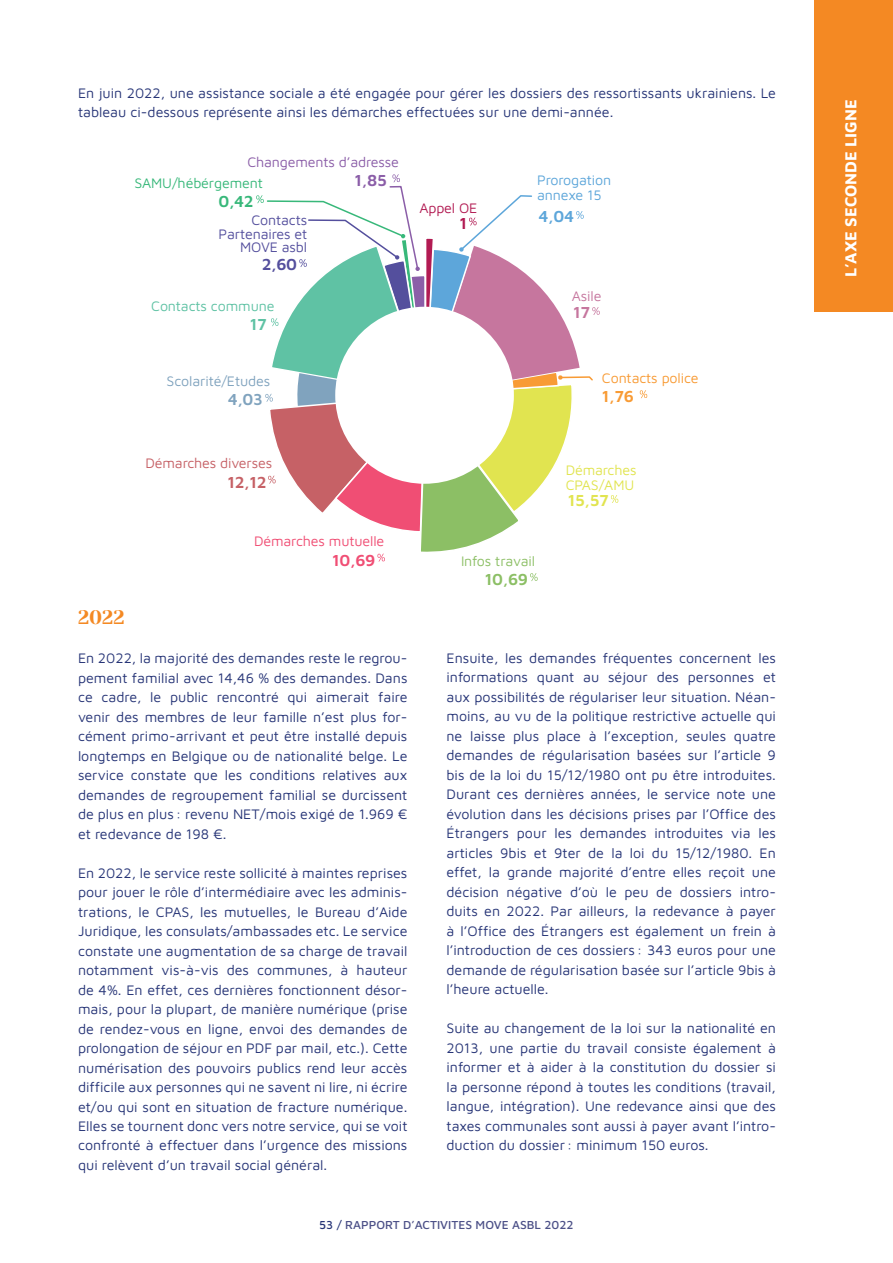
<style>
.page{position:relative;width:893px;height:1263px;background:#fff}
.page>*{position:absolute;margin:0;border:0;box-sizing:border-box;transform-origin:0 0}
.t1{font:19.5px "Yeseva One";color:#f48923}
.t2{font:700 16.5px "Maven Pro";color:#fff}
.t3{font:600 16.5px "Maven Pro";color:#8cbf65}
.t4{font:600 16.5px "Maven Pro";color:#e1e450}
.t5{font:600 16.5px "Maven Pro";color:#f04e74}
.t6{font:600 16.5px "Maven Pro";color:#c66166}
.t7{font:600 16.5px "Maven Pro";color:#80a3be}
.t8{font:600 16.5px "Maven Pro";color:#5da6da}
.t9{font:600 16.5px "Maven Pro";color:#8b5ea8}
.t10{font:600 16.5px "Maven Pro";color:#f89b35}
.t11{font:600 16.5px "Maven Pro";color:#38b87a}
.t12{font:600 16.5px "Maven Pro";color:#544f9d}
.t13{font:600 16.5px "Maven Pro";color:#c6769e}
.t14{font:600 16.5px "Maven Pro";color:#5fc2a4}
.t15{font:600 16.5px "Maven Pro";color:#b21b53}
.t16{font:14.25px/19.5px "Maven Pro";color:#273577;text-align:justify}
.t17{font:14.25px/13.5px "Maven Pro";letter-spacing:-.01em;color:#544f9d;text-align:right}
.t18{font:14.25px "Maven Pro";letter-spacing:-.01em;color:#8b5ea8}
.t19{font:14.25px/15px "Maven Pro";letter-spacing:-.01em;color:#5da6da}
.t20{font:14.25px/15px "Maven Pro";letter-spacing:-.01em;color:#e1e450}
.t21{font:14.25px "Maven Pro";letter-spacing:-.01em;color:#f04e74}
.t22{font:14.25px "Maven Pro";letter-spacing:-.01em;color:#c66166}
.t23{font:14.25px "Maven Pro";letter-spacing:-.01em;color:#80a3be}
.t24{font:14.25px "Maven Pro";letter-spacing:-.01em;color:#38b87a}
.t25{font:14.25px "Maven Pro";letter-spacing:-.01em;color:#5fc2a4}
.t26{font:14.25px "Maven Pro";letter-spacing:-.01em;color:#f89b35}
.t27{font:14.25px "Maven Pro";letter-spacing:-.01em;color:#8cbf65}
.t28{font:14.25px "Maven Pro";letter-spacing:-.01em;color:#b21b53}
.t29{font:14.25px "Maven Pro";letter-spacing:-.01em;color:#c6769e}
.t30{font:500 12px "Maven Pro";color:#4d5188}
.s1{color:#273577}
</style>
<div class="page">
<div style="left:814px;top:0;width:79px;height:312px;background:#f48923"></div>
<svg style="left:530px;top:573px;width:8px;height:8px"></svg>
<svg style="left:611px;top:495px;width:7px;height:8px"></svg>
<svg style="left:640px;top:390px;width:7px;height:8px"></svg>
<svg style="left:256px;top:174px;width:344px;height:388px"></svg>
<p class="t16" style="left:78px;top:82px;width:699px">En juin 2022, une assistance sociale a été engagée pour gérer les dossiers des ressortissants ukrainiens. Le tableau ci-dessous représente ainsi les démarches effectuées sur une demi-année.</p>
<p class="t18" style="left:247px;top:152px;width:153px">Changements d’adresse</p>
<p class="t9" style="left:355px;top:169px;width:34px">1,85</p>
<p class="t24" style="left:134px;top:173px;width:130px">SAMU/hébérgement</p>
<p class="t11" style="left:218px;top:190px;width:37px">0,42</p>
<p class="t17" style="left:218px;top:213px;width:90px">Contacts<br>Partenaires et<br>MOVE asbl</p>
<p class="t12" style="left:262px;top:253px;width:37px">2,60</p>
<p class="t25" style="left:151px;top:296px;width:125px">Contacts commune</p>
<p class="t14" style="left:250px;top:313px;width:19px">17</p>
<p class="t23" style="left:167px;top:371px;width:105px">Scolarité/Etudes</p>
<p class="t7" style="left:228px;top:388px;width:37px">4,03</p>
<p class="t19" style="left:537px;top:172px;width:76px">Prorogation annexe 15</p>
<p class="t28" style="left:419px;top:198px;width:60px">Appel OE</p>
<p class="t15" style="left:459px;top:212px;width:9px">1</p>
<p class="t8" style="left:539px;top:205px;width:37px">4,04</p>
<p class="t29" style="left:572px;top:286px;width:31px">Asile</p>
<p class="t13" style="left:573px;top:301px;width:19px">17</p>
<p class="t26" style="left:602px;top:368px;width:98px">Contacts police</p>
<p class="t10" style="left:602px;top:385px;width:34px">1,76</p>
<p class="t22" style="left:145px;top:454px;width:128px">Démarches diverses</p>
<p class="t6" style="left:227px;top:471px;width:41px">12,12</p>
<p class="t21" style="left:254px;top:532px;width:132px">Démarches mutuelle</p>
<p class="t5" style="left:332px;top:549px;width:45px">10,69</p>
<h1 class="t1" style="left:78px;top:603px;width:48px">2022</h1>
<p class="t16" style="left:78px;top:647px;width:331px">En 2022, la majorité des demandes reste le regrou&shy;pement familial avec 14,46 % des demandes. Dans ce cadre, le public rencontré qui aimerait faire venir des membres de leur famille n’est plus for&shy;cément primo-arrivant et peut être installé depuis longtemps en Belgique ou de nationalité belge. Le service constate que les conditions relatives aux demandes de regroupement familial se durcissent de plus en plus : revenu NET/mois exigé de 1.969 € et redevance de 198 €.</p>
<p class="t16" style="left:78px;top:862px;width:331px">En 2022, le service reste sollicité à maintes reprises pour jouer le rôle d’intermédiaire avec les adminis&shy;trations, le CPAS, les mutuelles, le Bureau d’Aide Juridique, les consulats/ambassades etc. Le service constate une augmentation de sa charge de travail notamment vis-à-vis des communes, à hauteur de 4%. En effet, ces dernières fonctionnent désor&shy;mais, pour la plupart, de manière numérique (prise de rendez-vous en ligne, envoi des demandes de prolongation de séjour en PDF par mail, etc.). Cette numérisation des pouvoirs publics rend leur accès difficile aux personnes qui ne savent ni lire, ni écrire et/ou qui sont en situation de fracture numérique.<br>Elles se tournent donc vers notre service, qui se voit confronté à effectuer dans l’urgence des missions qui relèvent d’un travail social général.</p>
<p class="t27" style="left:461px;top:551px;width:75px">Infos travail</p>
<p class="t3" style="left:485px;top:568px;width:45px">10,69</p>
<p class="t20" style="left:566px;top:462px;width:73px">Démarches<br>CPAS/AMU</p>
<p class="t4" style="left:568px;top:489px;width:43px">15,57</p>
<p class="t16" style="left:446px;top:647px;width:331px">Ensuite, les demandes fréquentes concernent les informations quant au séjour des personnes et aux possibilités de régulariser leur situation. Néan&shy;moins, au vu de la politique restrictive actuelle qui ne laisse plus place à l’exception, seules quatre demandes de régularisation basées sur l’article 9 bis de la loi du 15/12/1980 ont pu être introduites.<br>Durant ces dernières années, le service note une évolution dans les décisions prises par l’Office des Étrangers pour les demandes introduites via les articles 9bis et 9ter de la loi du 15/12/1980. En effet, la grande majorité d’entre elles reçoit une décision négative d’où le peu de dossiers intro&shy;duits en 2022. Par ailleurs, la redevance à payer à l’Office des Étrangers est également un frein à l’introduction de ces dossiers : 343 euros pour une demande de régularisation basée sur l’article 9bis à l’heure actuelle.</p>
<p class="t16" style="left:446px;top:1018px;width:331px">Suite au changement de la loi sur la nationalité en 2013, une partie du travail consiste également à informer et à aider à la constitution du dossier si la personne répond à toutes les conditions (travail, langue, intégration). Une redevance ainsi que des taxes communales sont aussi à payer avant l’intro&shy;duction du dossier: minimum 150 euros.</p>
<p class="t30" style="left:319px;top:1216px;width:256px"><span class="s1">53 /</span> RAPPORT D’ACTIVITES MOVE ASBL 2022</p>
<p class="t2" style="left:839px;top:277px;width:180px;rotate:-90deg">L’AXE SECONDE LIGNE</p>
</div>
